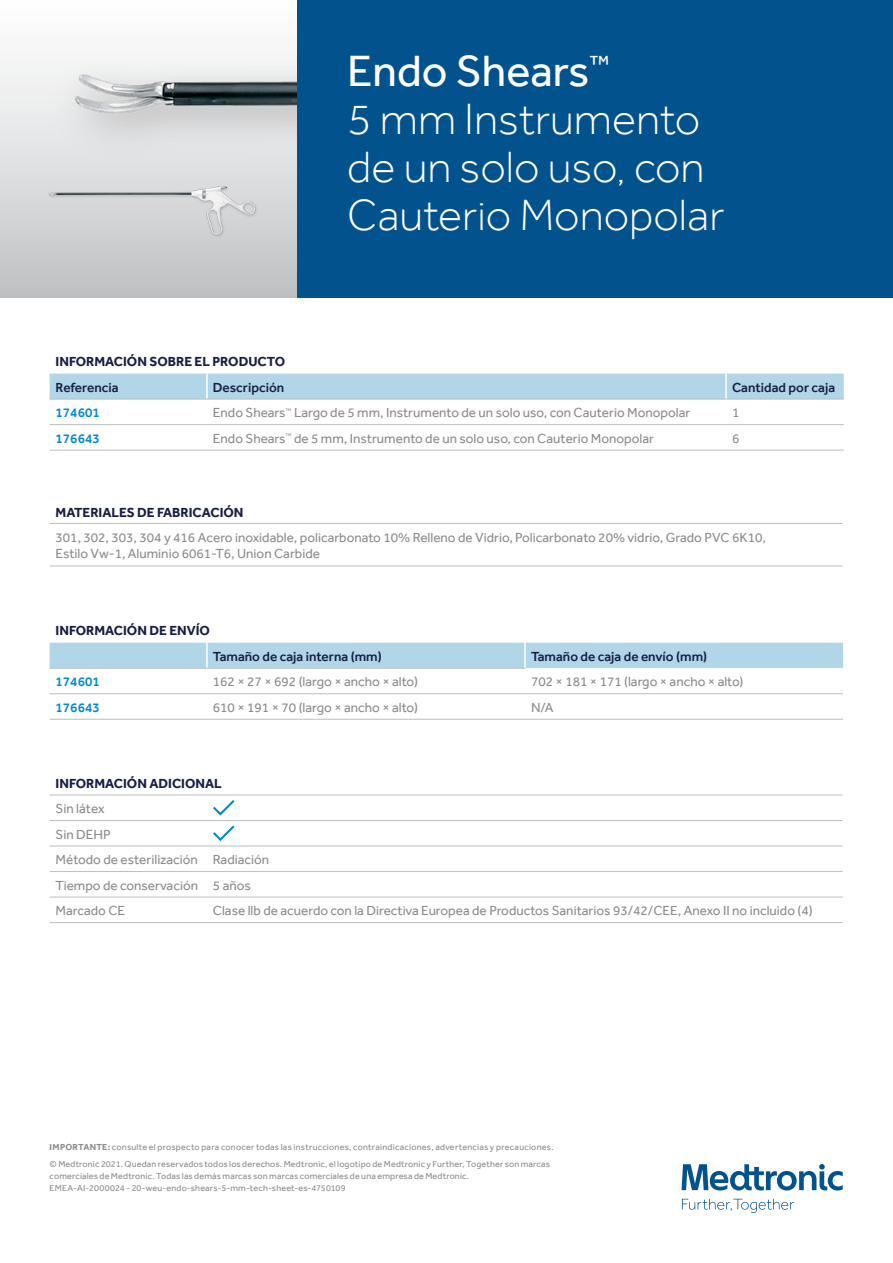
<style>
.page{position:relative;width:893px;height:1263px;background:#fff}
.page>*{position:absolute;margin:0;border:0;box-sizing:border-box;transform-origin:0 0}
.Body_Copy{font:300 45px/48px "Effra";color:#fff}
.Body_Copy-2{font:13.5px/16.5px "Effra";color:#8a8c8e}
.Body_Copy-3{font:700 13.5px "Effra";color:#171e43}
.Body_Copy-4{font:500 13.5px "Effra";color:#171e43}
.Body_Copy-5{font:500 13.5px "Effra";color:#008acb}
.t1{font:9px/12px "Effra";letter-spacing:.02em;color:#8a8c8e}
.s1{font-weight:400}
.s2{font-weight:700}
</style>
<div class="page">
<hr style="left:50px;top:450px;width:157px;height:1px;background:#bcbec0">
<svg style="left:50px;top:373px;width:794px;height:77px"></svg>
<hr style="left:207px;top:424px;width:519px;height:1px;background:#bcbec0">
<hr style="left:207px;top:450px;width:519px;height:1px;background:#bcbec0">
<hr style="left:726px;top:424px;width:118px;height:1px;background:#bcbec0">
<hr style="left:726px;top:450px;width:118px;height:1px;background:#bcbec0">
<hr style="left:206px;top:374px;width:2px;height:25px;background:#fff">
<hr style="left:725px;top:374px;width:2px;height:25px;background:#fff">
<hr style="left:50px;top:399px;width:157px;height:1px;background:#bcbec0">
<hr style="left:207px;top:399px;width:519px;height:1px;background:#bcbec0">
<hr style="left:726px;top:399px;width:118px;height:1px;background:#bcbec0">
<svg style="left:50px;top:845px;width:793px;height:52px"></svg>
<hr style="left:50px;top:820px;width:157px;height:1px;background:#bcbec0">
<hr style="left:207px;top:820px;width:636px;height:1px;background:#bcbec0">
<hr style="left:50px;top:846px;width:157px;height:1px;background:#bcbec0">
<hr style="left:207px;top:846px;width:636px;height:1px;background:#bcbec0">
<hr style="left:50px;top:871px;width:157px;height:1px;background:#bcbec0">
<hr style="left:207px;top:871px;width:636px;height:1px;background:#bcbec0">
<hr style="left:50px;top:897px;width:157px;height:1px;background:#bcbec0">
<hr style="left:207px;top:897px;width:636px;height:1px;background:#bcbec0">
<hr style="left:50px;top:922px;width:157px;height:1px;background:#bcbec0">
<hr style="left:207px;top:922px;width:636px;height:1px;background:#bcbec0">
<hr style="left:50px;top:795px;width:157px;height:1px;background:#bcbec0">
<hr style="left:207px;top:795px;width:636px;height:1px;background:#bcbec0">
<svg style="left:213px;top:800px;width:22px;height:16px"></svg>
<svg style="left:213px;top:825px;width:22px;height:16px"></svg>
<hr style="left:50px;top:523px;width:793px;height:1px;background:#bcbec0">
<hr style="left:50px;top:566px;width:793px;height:1px;background:#bcbec0">
<svg style="left:50px;top:643px;width:793px;height:76px"></svg>
<hr style="left:206px;top:643px;width:2px;height:25px;background:#fff">
<hr style="left:207px;top:668px;width:319px;height:1px;background:#bcbec0">
<hr style="left:50px;top:693px;width:157px;height:1px;background:#bcbec0">
<hr style="left:207px;top:693px;width:318px;height:1px;background:#bcbec0">
<hr style="left:525px;top:693px;width:318px;height:1px;background:#bcbec0">
<hr style="left:50px;top:719px;width:157px;height:1px;background:#bcbec0">
<hr style="left:207px;top:719px;width:318px;height:1px;background:#bcbec0">
<hr style="left:525px;top:719px;width:318px;height:1px;background:#bcbec0">
<hr style="left:524px;top:643px;width:2px;height:25px;background:#fff">
<hr style="left:50px;top:668px;width:157px;height:1px;background:#bcbec0">
<div style="left:0;top:0;width:298px;height:298px;background:linear-gradient(to bottom,#fff,#c1c3c5)"></div>
<img style="left:31px;top:0;width:267px;height:189px">
<img style="left:45px;top:182px;width:218px;height:60px">
<svg style="left:681px;top:1164px;width:162px;height:49px"></svg>
<div style="left:298px;top:0;width:595px;height:298px;background:#02528e"></div>
<p class="Body_Copy" style="left:347px;top:46px;width:379px"><span class="s1">Endo Shears</span><sup>™<br></sup>5 mm Instrumento de un solo uso, con<br>Cauterio Monopolar</p>
<p class="Body_Copy-3" style="left:56px;top:353px;width:231px">INFORMACIÓN SOBRE EL PRODUCTO</p>
<p class="Body_Copy-4" style="left:56px;top:379px;width:65px">Referencia</p>
<p class="Body_Copy-4" style="left:213px;top:379px;width:73px">Descripción</p>
<p class="Body_Copy-4" style="left:732px;top:379px;width:105px">Cantidad por caja</p>
<p class="Body_Copy-5" style="left:56px;top:405px;width:46px">174601</p>
<p class="Body_Copy-2" style="left:213px;top:404px;width:479px">Endo Shears<sup>™</sup> Largo de 5 mm, Instrumento de un solo uso, con Cauterio Monopolar</p>
<p class="Body_Copy-2" style="left:732px;top:404px;width:9px">1</p>
<p class="Body_Copy-5" style="left:56px;top:430px;width:46px">176643</p>
<p class="Body_Copy-2" style="left:213px;top:430px;width:443px">Endo Shears<sup>™</sup> de 5 mm, Instrumento de un solo uso, con Cauterio Monopolar</p>
<p class="Body_Copy-2" style="left:732px;top:430px;width:9px">6</p>
<p class="Body_Copy-3" style="left:56px;top:504px;width:189px">MATERIALES DE FABRICACIÓN</p>
<p class="Body_Copy-2" style="left:56px;top:529px;width:712px">301, 302, 303, 304 y 416 Acero inoxidable, policarbonato 10% Relleno de Vidrio, Policarbonato 20% vidrio, Grado PVC 6K10,<br>Estilo Vw-1, Aluminio 6061-T6, Union Carbide</p>
<p class="Body_Copy-3" style="left:56px;top:623px;width:156px">INFORMACIÓN DE ENVÍO</p>
<p class="Body_Copy-4" style="left:213px;top:648px;width:170px">Tamaño de caja interna (mm)</p>
<p class="Body_Copy-4" style="left:531px;top:648px;width:178px">Tamaño de caja de envío (mm)</p>
<p class="Body_Copy-5" style="left:56px;top:674px;width:46px">174601</p>
<p class="Body_Copy-2" style="left:213px;top:673px;width:207px">162 × 27 × 692 (largo × ancho × alto)</p>
<p class="Body_Copy-2" style="left:531px;top:673px;width:214px">702 × 181 × 171 (largo × ancho × alto)</p>
<p class="Body_Copy-5" style="left:56px;top:699px;width:46px">176643</p>
<p class="Body_Copy-2" style="left:213px;top:699px;width:207px">610 × 191 × 70 (largo × ancho × alto)</p>
<p class="Body_Copy-2" style="left:531px;top:699px;width:24px">N/A</p>
<p class="Body_Copy-3" style="left:56px;top:775px;width:168px">INFORMACIÓN ADICIONAL</p>
<p class="Body_Copy-2" style="left:56px;top:800px;width:51px">Sin látex</p>
<p class="Body_Copy-2" style="left:56px;top:826px;width:57px">Sin DEHP</p>
<p class="Body_Copy-2" style="left:56px;top:851px;width:144px">Método de esterilización</p>
<p class="Body_Copy-2" style="left:213px;top:851px;width:58px">Radiación</p>
<p class="Body_Copy-2" style="left:56px;top:877px;width:144px">Tiempo de conservación</p>
<p class="Body_Copy-2" style="left:213px;top:877px;width:39px">5 años</p>
<p class="Body_Copy-2" style="left:56px;top:902px;width:71px">Marcado CE</p>
<p class="Body_Copy-2" style="left:213px;top:902px;width:601px">Clase llb de acuerdo con la Directiva Europea de Productos Sanitarios 93/42/CEE, Anexo II no incluido (4)</p>
<p class="t1" style="left:50px;top:1141px;width:506px"><span class="s2">IMPORTANTE:</span> consulte el prospecto para conocer todas las instrucciones, contraindicaciones, advertencias y precauciones.</p>
<p class="t1" style="left:50px;top:1157px;width:502px">© Medtronic 2021. Quedan reservados todos los derechos. Medtronic, el logotipo de Medtronic y Further, Together son marcas comerciales de Medtronic. Todas las demás marcas son marcas comerciales de una empresa de Medtronic.<br>EMEA-AI-2000024 - 20-weu-endo-shears-5-mm-tech-sheet-es-4750109</p>
</div>
